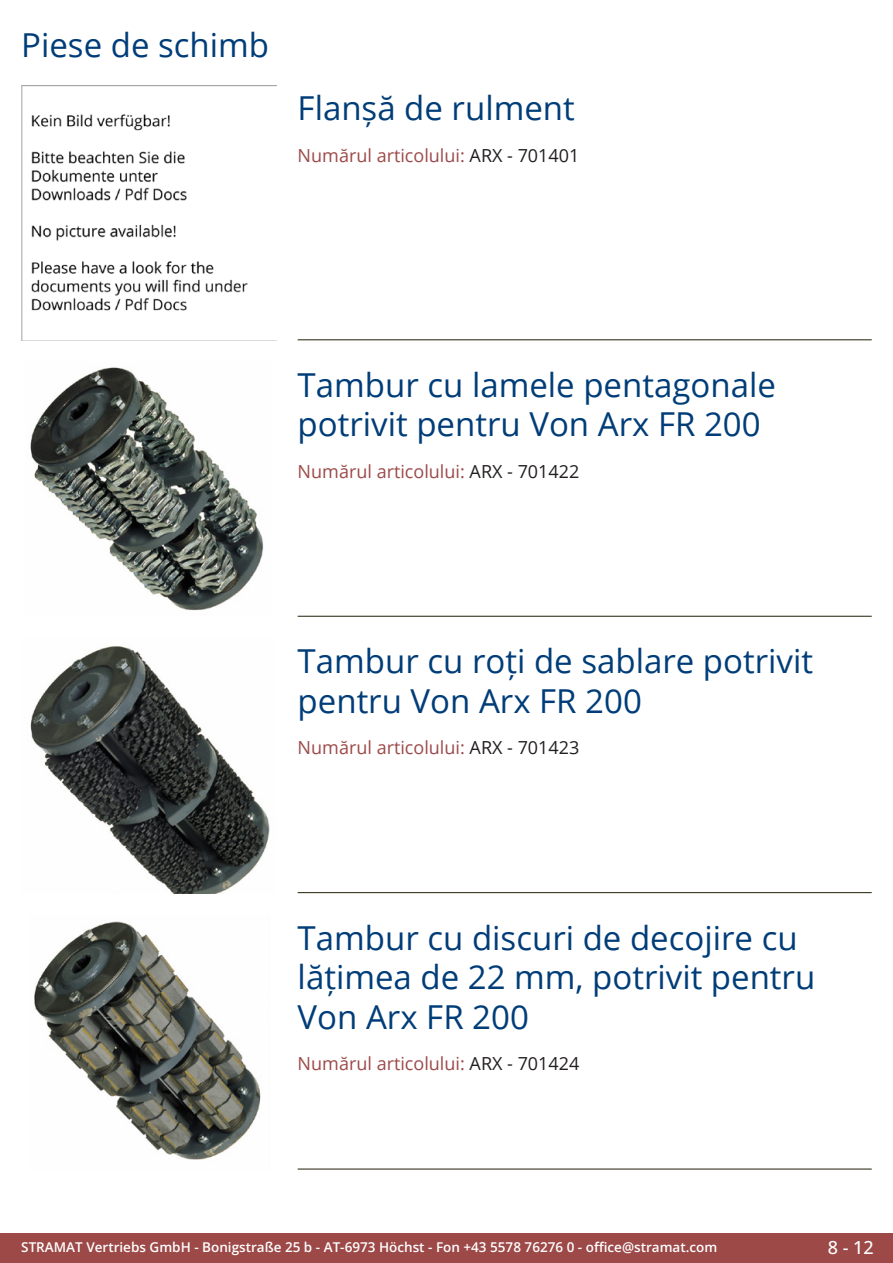
<style>
.page{position:relative;width:893px;height:1263px;background:#fff}
.page>*{position:absolute;margin:0;border:0;box-sizing:border-box;transform-origin:0 0}
.Produkttitel{font:33px/39.6px "Open Sans";color:#003d78}
.RastTitel{font:33px "Open Sans";color:#003d78}
.TechDaten_Überschrif{font:18px "Open Sans";color:#9c4948}
.t1{font:500 18px "Open Sans";color:#fff}
.t2{font:600 13.5px "Open Sans";color:#fff}
.s1{color:#231f20}
</style>
<div class="page">
<div style="left:0;top:1233px;width:893px;height:30px;background:#9c4948"></div>
<hr style="left:298px;top:340px;width:574px;height:1px;background:#201d08">
<hr style="left:298px;top:616px;width:574px;height:1px;background:#201d08">
<hr style="left:298px;top:892px;width:574px;height:1px;background:#201d08">
<hr style="left:298px;top:1169px;width:574px;height:1px;background:#201d08">
<img style="left:21px;top:85px;width:255px;height:255px">
<img style="left:30px;top:367px;width:234px;height:244px">
<img style="left:30px;top:646px;width:240px;height:247px">
<img style="left:34px;top:921px;width:227px;height:239px">
<p class="RastTitel" style="left:21px;top:22px;width:249px">Piese de schimb</p>
<p class="Produkttitel" style="left:298px;top:88px;width:279px">Flanșă de rulment</p>
<p class="TechDaten_Überschrif" style="left:298px;top:143px;width:283px">Numărul articolului: <span class="s1">ARX - 701401</span></p>
<p class="Produkttitel" style="left:298px;top:364px;width:480px">Tambur cu lamele pentagonale potrivit pentru Von Arx FR 200</p>
<p class="TechDaten_Überschrif" style="left:298px;top:459px;width:283px">Numărul articolului: <span class="s1">ARX - 701422</span></p>
<p class="Produkttitel" style="left:298px;top:640px;width:517px">Tambur cu roți de sablare potrivit pentru Von Arx FR 200</p>
<p class="TechDaten_Überschrif" style="left:298px;top:735px;width:283px">Numărul articolului: <span class="s1">ARX - 701423</span></p>
<p class="Produkttitel" style="left:298px;top:917px;width:519px">Tambur cu discuri de decojire cu lățimea de 22 mm, potrivit pentru<br>Von Arx FR 200</p>
<p class="TechDaten_Überschrif" style="left:298px;top:1051px;width:283px">Numărul articolului: <span class="s1">ARX - 701424</span></p>
<p class="t2" style="left:21px;top:1238px;width:698px">STRAMAT Vertriebs GmbH - Bonigstraße 25 b - AT-6973 Höchst - Fon +43 5578 76276 0 - office@stramat.com</p>
<p class="t1" style="left:828px;top:1234px;width:48px">8 - 12</p>
</div>
